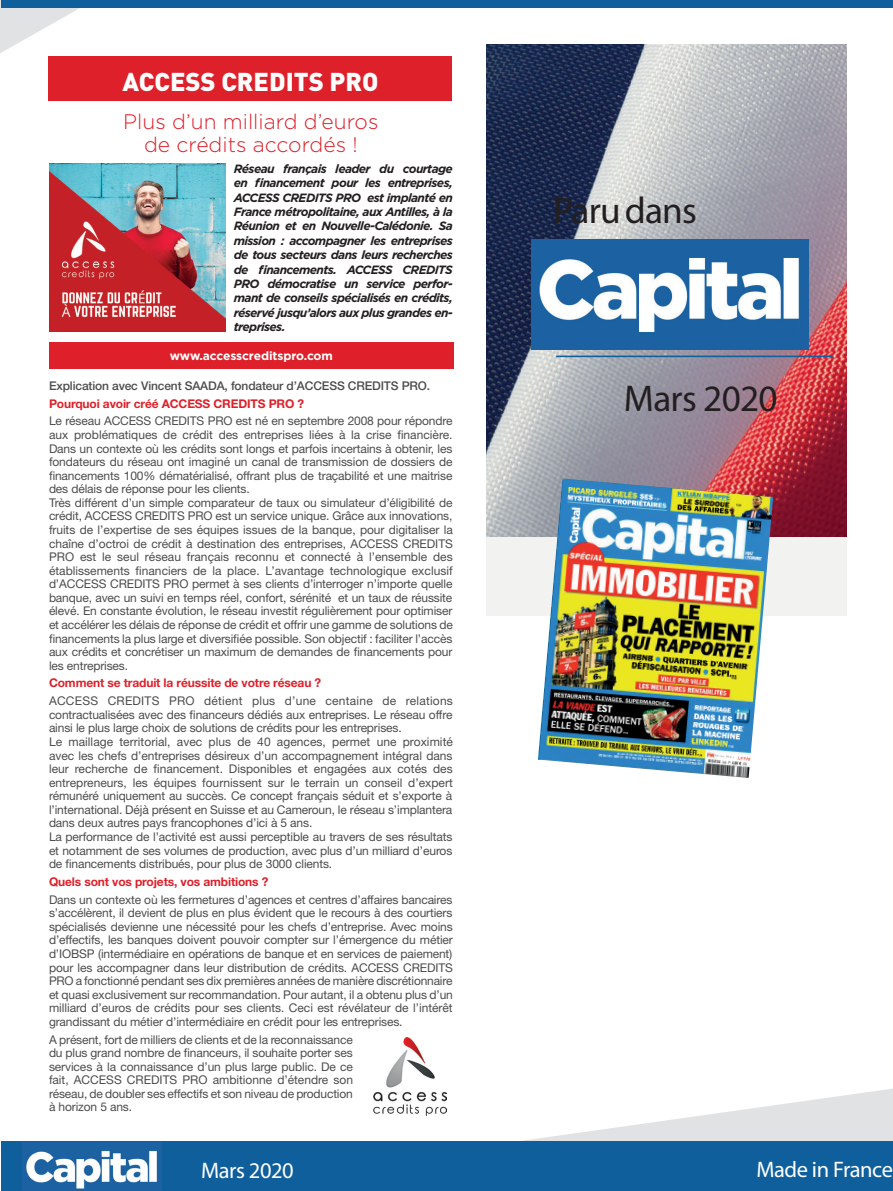
<style>
.page{position:relative;width:893px;height:1191px;background:#fff}
.page>*{position:absolute;margin:0;border:0;box-sizing:border-box;transform-origin:0 0}
.t1{font:37.35px "Myriad Pro";letter-spacing:-.02em;color:#231f20}
.t2{font:900 25.5px "DIN";color:#fff}
.t3{font:22.5px "Myriad Pro";letter-spacing:-.02em;color:#fff}
.t4{font:300 21px/22.5px "Gotham";color:#dd202a;text-align:center}
.t5{font:12px/13.5px "Helvetica Neue";letter-spacing:-.01em;color:#4b4c4d}
.t6{font:italic 700 12px/14.4px "Gotham";letter-spacing:-.05em;color:#231f20;text-align:justify}
.t7{font:700 12px "Helvetica Neue";letter-spacing:-.01em;color:#dd202a}
.t8{font:500 12px "Helvetica Neue";letter-spacing:-.01em;color:#4b4c4d}
.t9{font:700 12px "Gotham";letter-spacing:-.005em;color:#fff}
</style>
<div class="page">
<div style="left:487px;top:45px;width:360px;height:570px;background:#f2f3f1"></div>
<img style="left:487px;top:45px;width:360px;height:491px">
<svg style="left:373px;top:1088px;width:520px;height:53px"></svg>
<div style="left:1px;top:1141px;width:892px;height:50px;background:#0f5f9d"></div>
<div style="left:1px;top:0;width:892px;height:8px;background:#0f5f9d"></div>
<hr style="left:556px;top:355px;width:276px;height:2px;background:#0f5f9d">
<img style="left:531px;top:240px;width:277px;height:110px">
<img style="left:23px;top:1142px;width:138px;height:49px">
<img style="left:538px;top:478px;width:235px;height:300px">
<img style="left:568px;top:485px;width:93px;height:9px">
<img style="left:545px;top:494px;width:224px;height:275px">
<img style="left:691px;top:722px;width:52px;height:26px">
<div style="left:48px;top:57px;width:403px;height:44px;background:#dd202a"></div>
<div style="left:49px;top:343px;width:405px;height:26px;background:#dd202a"></div>
<img style="left:374px;top:1037px;width:72px;height:78px">
<img style="left:49px;top:163px;width:176px;height:168px">
<svg style="left:0;top:0;width:80px;height:53px"></svg>
<h2 class="t2" style="left:123px;top:65px;width:257px">ACCESS CREDITS PRO</h2>
<h3 class="t4" style="left:123px;top:110px;width:257px">Plus d’un milliard d’euros de crédits accordés !</h3>
<p class="t6" style="left:234px;top:161px;width:221px">Réseau français leader du courtage en financement pour les entreprises, ACCESS CREDITS PRO est implanté en France métropolitaine, aux Antilles, à la Réunion et en Nouvelle-Calédonie. Sa mission : accompagner les entreprises de tous secteurs dans leurs recherches de financements. ACCESS CREDITS PRO démocratise un service perfor&shy;mant de conseils spécialisés en crédits, réservé jusqu’alors aux plus grandes en&shy;treprises.</p>
<p class="t9" style="left:170px;top:348px;width:165px">www.accesscreditspro.com</p>
<p class="t8" style="left:49px;top:378px;width:383px">Explication avec Vincent SAADA, fondateur d’ACCESS CREDITS PRO.</p>
<p class="t7" style="left:49px;top:396px;width:257px">Pourquoi avoir créé ACCESS CREDITS PRO ?</p>
<p class="t5" style="left:49px;top:414px;width:405px">Le réseau ACCESS CREDITS PRO est né en septembre 2008 pour répondre aux problématiques de crédit des entreprises liées à la crise financière.<br>Dans un contexte où les crédits sont longs et parfois incertains à obtenir, les fondateurs du réseau ont imaginé un canal de transmission de dossiers de financements 100% dématérialisé, offrant plus de traçabilité et une maitrise des délais de réponse pour les clients.<br>Très différent d’un simple comparateur de taux ou simulateur d’éligibilité de crédit, ACCESS CREDITS PRO est un service unique. Grâce aux innovations, fruits de l’expertise de ses équipes issues de la banque, pour digitaliser la chaîne d’octroi de crédit à destination des entreprises, ACCESS CREDITS PRO est le seul réseau français reconnu et connecté à l’ensemble des établissements financiers de la place. L’avantage technologique exclusif d’ACCESS CREDITS PRO permet à ses clients d’interroger n’importe quelle banque, avec un suivi en temps réel, confort, sérénité et un taux de réussite élevé. En constante évolution, le réseau investit régulièrement pour optimiser et accélérer les délais de réponse de crédit et offrir une gamme de solutions de financements la plus large et diversifiée possible. Son objectif : faciliter l’accès aux crédits et concrétiser un maximum de demandes de financements pour les entreprises.</p>
<p class="t7" style="left:49px;top:676px;width:274px">Comment se traduit la réussite de votre réseau ?</p>
<p class="t5" style="left:49px;top:694px;width:405px">ACCESS CREDITS PRO détient plus d’une centaine de relations contractualisées avec des financeurs dédiés aux entreprises. Le réseau offre ainsi le plus large choix de solutions de crédits pour les entreprises.<br>Le maillage territorial, avec plus de 40 agences, permet une proximité avec les chefs d’entreprises désireux d’un accompagnement intégral dans leur recherche de financement. Disponibles et engagées aux cotés des entrepreneurs, les équipes fournissent sur le terrain un conseil d’expert rémunéré uniquement au succès. Ce concept français séduit et s’exporte à l’international. Déjà présent en Suisse et au Cameroun, le réseau s’implantera dans deux autres pays francophones d’ici à 5 ans.<br>La performance de l’activité est aussi perceptible au travers de ses résultats et notamment de ses volumes de production, avec plus d’un milliard d’euros de financements distribués, pour plus de 3000 clients.</p>
<p class="t7" style="left:49px;top:874px;width:221px">Quels sont vos projets, vos ambitions ?</p>
<p class="t5" style="left:49px;top:892px;width:405px;text-align:justify">Dans un contexte où les fermetures d’agences et centres d’affaires bancaires s’accélèrent, il devient de plus en plus évident que le recours à des courtiers spécialisés devienne une nécessité pour les chefs d’entreprise. Avec moins d’effectifs, les banques doivent pouvoir compter sur l’émergence du métier d’IOBSP (intermédiaire en opérations de banque et en services de paiement) pour les accompagner dans leur distribution de crédits. ACCESS CREDITS PRO a fonctionné pendant ses dix premières années de manière discrétionnaire et quasi exclusivement sur recommandation. Pour autant, il a obtenu plus d’un milliard d’euros de crédits pour ses clients. Ceci est révélateur de l’intérêt grandissant du métier d’intermédiaire en crédit pour les entreprises.</p>
<p class="t5" style="left:49px;top:1032px;width:306px;text-align:justify">A présent, fort de milliers de clients et de la reconnaissance du plus grand nombre de financeurs, il souhaite porter ses services à la connaissance d’un plus large public. De ce fait, ACCESS CREDITS PRO ambitionne d’étendre son réseau, de doubler ses effectifs et son niveau de production à horizon 5 ans.</p>
<h3 class="t3" style="left:201px;top:1156px;width:94px">Mars 2020</h3>
<h1 class="t1" style="left:553px;top:188px;width:145px">Paru dans</h1>
<h1 class="t1" style="left:624px;top:375px;width:155px">Mars 2020</h1>
<h3 class="t3" style="left:756px;top:1156px;width:138px">Made in France</h3>
</div>
